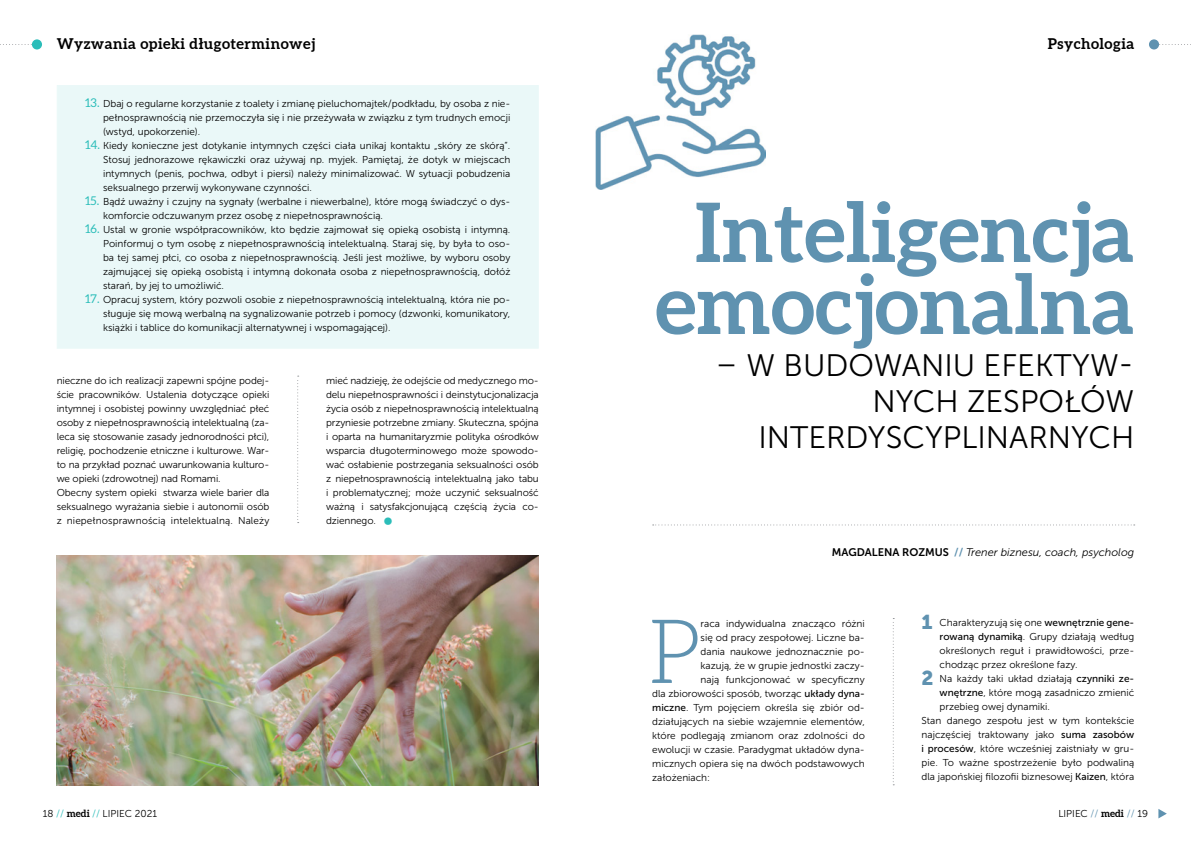
<style>
.page{position:relative;width:1191px;height:842px;background:#fff}
.page>*{position:absolute;margin:0;border:0;box-sizing:border-box;transform-origin:0 0}
.t1{font:300 89.1px "Aleo";color:#5f92b0}
.t2{font:700 82px/72px "Aleo";color:#5f92b0;text-align:center}
.t3{font:31px "Museo Sans 300";color:#000}
.t4{font:700 15px "Aleo";letter-spacing:.03em;color:#000}
.t5{font:italic 11px "Museo Sans 300";color:#000}
.t6{font:11px "Museo Sans 700";color:#000}
.t7{font:10px/14px "Museo Sans 300";color:#000;text-align:justify}
.s1{font-family:"Aleo";font-size:12px;color:#2bbdb9}
.s2{font-family:"Museo Sans 900";font-size:20px;color:#2bbdb9}
.s3{color:#2bbdb9}
.s4{font-family:"Aleo";font-weight:700}
.s5{font-family:"Museo Sans 700";font-style:normal;color:#5f92b0}
.s6{font-family:"Museo Sans 500"}
.s7{font-family:"Museo Sans 900";font-size:20px;color:#5f92b0}
.s8{color:#5f92b0}
</style>
<div class="page">
<svg style="left:1159px;top:44px;width:32px;height:1px"></svg>
<div style="left:1149px;top:39px;width:10px;height:11px;background:#5f92b0;border-radius:50%"></div>
<svg style="left:1158px;top:809px;width:8px;height:9px"></svg>
<svg style="left:0;top:44px;width:32px;height:1px"></svg>
<div style="left:32px;top:39px;width:10px;height:11px;background:#2bbdb9;border-radius:50%"></div>
<img style="left:595px;top:34px;width:170px;height:156px">
<div style="left:57px;top:85px;width:482px;height:264px;background:#eaf8f8"></div>
<img style="left:57px;top:556px;width:482px;height:229px">
<svg style="left:652px;top:524px;width:482px;height:1px"></svg>
<svg style="left:297px;top:376px;width:2px;height:147px"></svg>
<svg style="left:892px;top:618px;width:2px;height:167px"></svg>
<h3 class="t4" style="left:57px;top:34px;width:260px">Wyzwania opieki długoterminowej</h3>
<p class="t7" style="left:103px;top:96px;width:409px;text-indent:-18px"><span class="s1">13.</span> Dbaj o regularne korzystanie z toalety i zmianę pieluchomajtek/podkładu, by osoba z nie&shy;pełnosprawnością nie przemoczyła się i nie przeżywała w związku z tym trudnych emocji (wstyd, upokorzenie).</p>
<p class="t7" style="left:103px;top:138px;width:409px;text-indent:-18px"><span class="s1">14.</span> Kiedy konieczne jest dotykanie intymnych części ciała unikaj kontaktu „skóry ze skórą”.<br>Stosuj jednorazowe rękawiczki oraz używaj np. myjek. Pamiętaj, że dotyk w miejscach intymnych (penis, pochwa, odbyt i piersi) należy minimalizować. W sytuacji pobudzenia seksualnego przerwij wykonywane czynności.</p>
<p class="t7" style="left:103px;top:194px;width:409px;text-indent:-18px"><span class="s1">15.</span> Bądź uważny i czujny na sygnały (werbalne i niewerbalne), które mogą świadczyć o dys&shy;komforcie odczuwanym przez osobę z niepełnosprawnością.</p>
<p class="t7" style="left:103px;top:222px;width:409px;text-indent:-18px"><span class="s1">16.</span> Ustal w gronie współpracowników, kto będzie zajmował się opieką osobistą i intymną.<br>Poinformuj o tym osobę z niepełnosprawnością intelektualną. Staraj się, by była to oso&shy;ba tej samej płci, co osoba z niepełnosprawnością. Jeśli jest możliwe, by wyboru osoby zajmującej się opieką osobistą i intymną dokonała osoba z niepełnosprawnością, dołóż starań, by jej to umożliwić.</p>
<p class="t7" style="left:103px;top:292px;width:409px;text-indent:-18px"><span class="s1">17.</span> Opracuj system, który pozwoli osobie z niepełnosprawnością intelektualną, która nie po&shy;sługuje się mową werbalną na sygnalizowanie potrzeb i pomocy (dzwonki, komunikatory, książki i tablice do komunikacji alternatywnej i wspomagającej).</p>
<p class="t7" style="left:57px;top:374px;width:214px;text-align:left">nieczne do ich realizacji zapewni spójne podej&shy;ście pracowników. Ustalenia dotyczące opieki intymnej i osobistej powinny uwzględniać płeć osoby z niepełnosprawnością intelektualną (za&shy;leca się stosowanie zasady jednorodności płci), religię, pochodzenie etniczne i kulturowe. War&shy;to na przykład poznać uwarunkowania kulturo&shy;we opieki (zdrowotnej) nad Romami.<br>Obecny system opieki stwarza wiele barier dla seksualnego wyrażania siebie i autonomii osób z niepełnosprawnością intelektualną. Należy</p>
<p class="t7" style="left:326px;top:374px;width:214px">mieć nadzieję, że odejście od medycznego mo&shy;delu niepełnosprawności i deinstytucjonalizacja życia osób z niepełnosprawnością intelektualną przyniesie potrzebne zmiany. Skuteczna, spójna i oparta na humanitaryzmie polityka ośrodków wsparcia długoterminowego może spowodo&shy;wać osłabienie postrzegania seksualności osób z niepełnosprawnością intelektualną jako tabu i problematycznej; może uczynić seksualność ważną i satysfakcjonującą częścią życia co&shy;dziennego. <span class="s2">•</span></p>
<p class="t7" style="left:43px;top:806px;width:116px">18 <span class="s3">//</span> <span class="s4">medi</span> <span class="s3">//</span> LIPIEC 2021</p>
<h3 class="t4" style="left:1048px;top:34px;width:88px">Psychologia</h3>
<h2 class="t2" style="left:655px;top:200px;width:480px">Inteligencja emocjonalna</h2>
<h3 class="t3" style="left:715px;top:349px;width:110px">– w budowaniu</h3>
<h3 class="t3" style="left:983px;top:349px;width:73px">efektyw</h3>
<h3 class="t3" style="left:1117px;top:349px;width:18px">-</h3>
<h3 class="t3" style="left:872px;top:385px;width:22px">nych</h3>
<h3 class="t3" style="left:967px;top:385px;width:57px">zespo</h3>
<h3 class="t3" style="left:1064px;top:385px;width:68px">łów</h3>
<h3 class="t3" style="left:758px;top:421px;width:88px">interdyscyp</h3>
<h3 class="t3" style="left:961px;top:421px;width:36px">linarnych</h3>
<p class="t6" style="left:832px;top:546px;width:18px">MAGDALENA</p>
<p class="t6" style="left:902px;top:546px;width:16px">ROZMUS</p>
<p class="t5" style="left:954px;top:546px;width:181px"><span class="s5">//</span> Trener biznesu, coach, psycholog</p>
<h1 class="t1" style="left:648px;top:600px;width:54px">P</h1>
<p class="t7" style="left:700px;top:616px;width:166px">raca indywidualna znacząco różni</p>
<p class="t7" style="left:700px;top:630px;width:166px">się od pracy zespołowej. Liczne ba-</p>
<p class="t7" style="left:700px;top:644px;width:166px">dania naukowe jednoznacznie po-</p>
<p class="t7" style="left:700px;top:658px;width:166px">kazują, że w grupie jednostki zaczy-</p>
<p class="t7" style="left:700px;top:672px;width:166px">nają funkcjonować w specyficzny</p>
<p class="t7" style="left:652px;top:686px;width:214px">dla zbiorowości sposób, tworząc <span class="s6">układy dyna-</span></p>
<p class="t7" style="left:652px;top:700px;width:214px"><span class="s6">miczne</span>. Tym pojęciem określa się zbiór od-</p>
<p class="t7" style="left:652px;top:714px;width:214px">działujących na siebie wzajemnie elementów,</p>
<p class="t7" style="left:652px;top:728px;width:214px">które podlegają zmianom oraz zdolności do</p>
<p class="t7" style="left:652px;top:742px;width:214px">ewolucji w czasie. Paradygmat układów dyna-</p>
<p class="t7" style="left:652px;top:756px;width:214px">micznych opiera się na dwóch podstawowych</p>
<p class="t7" style="left:652px;top:770px;width:59px">założeniach:</p>
<p class="t7" style="left:921px;top:616px;width:214px"><span class="s7">1</span> Charakteryzują się one <span class="s6">wewnętrznie gene-</span></p>
<p class="t7" style="left:939px;top:630px;width:196px"><span class="s6">rowaną dynamiką</span>. Grupy działają według</p>
<p class="t7" style="left:939px;top:644px;width:196px">określonych reguł i prawidłowości, prze-</p>
<p class="t7" style="left:939px;top:658px;width:140px">chodząc przez określone fazy.</p>
<p class="t7" style="left:921px;top:672px;width:214px"><span class="s7">2</span> Na każdy taki układ działają <span class="s6">czynniki ze-</span></p>
<p class="t7" style="left:939px;top:686px;width:196px"><span class="s6">wnętrzne</span>, które mogą zasadniczo zmienić</p>
<p class="t7" style="left:939px;top:700px;width:112px">przebieg owej dynamiki.</p>
<p class="t7" style="left:921px;top:714px;width:214px">Stan danego zespołu jest w tym kontekście</p>
<p class="t7" style="left:921px;top:728px;width:214px">najczęściej traktowany jako <span class="s6">suma zasobów</span></p>
<p class="t7" style="left:921px;top:742px;width:214px"><span class="s6">i procesów</span>, które wcześniej zaistniały w gru-</p>
<p class="t7" style="left:921px;top:756px;width:214px">pie. To ważne spostrzeżenie było podwaliną</p>
<p class="t7" style="left:921px;top:770px;width:214px">dla japońskiej filozofii biznesowej <span class="s6">Kaizen</span>, która</p>
<p class="t7" style="left:1058px;top:806px;width:91px">LIPIEC <span class="s8">//</span> <span class="s4">medi</span> <span class="s8">//</span> 19</p>
</div>
